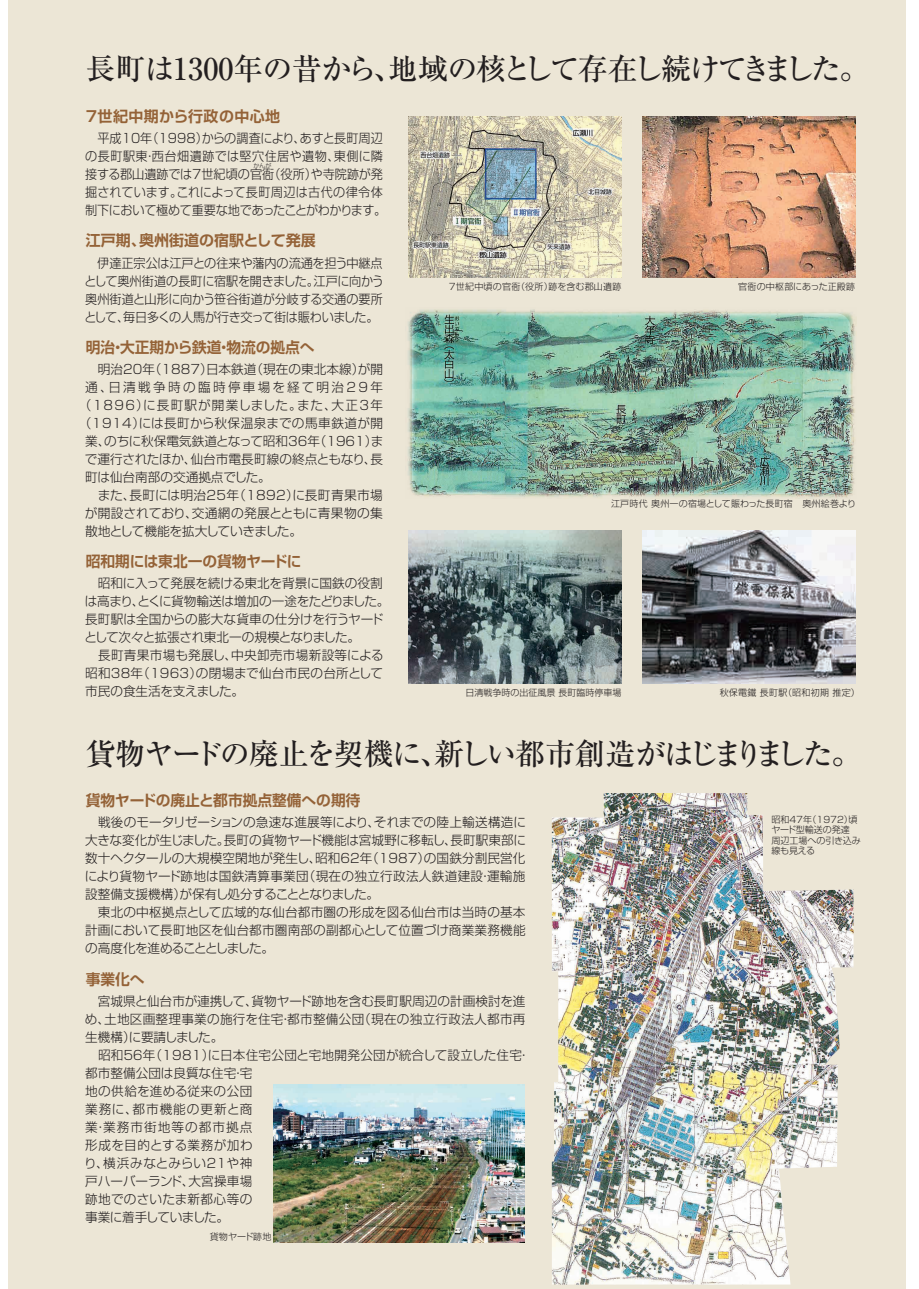
<style>
.page{position:relative;width:919px;height:1289px;background:#fff}
.page>*{position:absolute;margin:0;border:0;box-sizing:border-box;transform-origin:0 0}
.t1{font:500 30px "Ryumin Pro";letter-spacing:-.05em;color:#231f20}
.t2{font:500 30px "Ryumin Pro";letter-spacing:-.075em;color:#231f20}
.t3{font:700 15px "Shin Go Pro De";color:#946237}
.t4{font:700 15px "Shin Go Pro De";letter-spacing:.025em;color:#946237}
.t5{font:300 12.75px/18px "Shin Go Pro";letter-spacing:.005em;color:#231f20}
.t6{font:300 12.75px/18px "Shin Go Pro";letter-spacing:.005em;color:#231f20;scale:.95 1}
.t7{font:300 12.75px "Shin Go Pro";letter-spacing:.025em;color:#231f20}
.t8{font:300 12.75px "Shin Go Pro";letter-spacing:.1em;color:#231f20}
.t9{font:300 12.75px "Shin Go Pro";letter-spacing:.04em;color:#231f20}
.t10{font:300 12.75px "Shin Go Pro";letter-spacing:.185em;color:#231f20}
.t11{font:300 12.75px "Shin Go Pro";letter-spacing:-.045em;color:#231f20}
.t12{font:300 9px "Shin Go Pro";letter-spacing:.025em;color:#231f20}
.t13{font:300 9px/10.5px "Shin Go Pro";color:#231f20}
.t14{font:300 6px "Shin Go Pro";color:#231f20}
</style>
<div class="page">
<div style="left:9px;top:0;width:897px;height:1288px;background:#ece6d6"></div>
<img style="left:274px;top:1084px;width:250px;height:158px">
<img style="left:408px;top:117px;width:213px;height:160px">
<img style="left:642px;top:117px;width:213px;height:160px">
<img style="left:408px;top:530px;width:213px;height:153px">
<img style="left:642px;top:530px;width:213px;height:153px">
<img style="left:408px;top:309px;width:448px;height:190px">
<img style="left:552px;top:793px;width:301px;height:491px">
<p class="t1" style="left:85px;top:46px;width:785px">長町は1300年の昔から、地域の核として存在し続けてきました。</p>
<p class="t4" style="left:86px;top:104px;width:196px">7世紀中期から行政の中心地</p>
<p class="t6" style="left:85px;top:128px;width:318px">　平成10年（1998）からの調査により、あすと長町周辺の長町駅東・西台畑遺跡では堅穴住居や遺物、東側に隣接する郡山遺跡では7世紀頃の官衙（役所）や寺院跡が発掘されています。これによって長町周辺は古代の律令体制下において極めて重要な地であったことがわかります。</p>
<p class="t14" style="left:253px;top:161px;width:19px">かんが</p>
<p class="t3" style="left:86px;top:228px;width:231px">江戸期、奥州街道の宿駅として発展</p>
<p class="t6" style="left:84px;top:252px;width:317px;text-align:justify">　伊達正宗公は江戸との往来や藩内の流通を担う中継点として奥州街道の長町に宿駅を開きました。江戸に向かう奥州街道と山形に向かう笹谷街道が分岐する交通の要所として、毎日多くの人馬が行き交って街は賑わいました。</p>
<p class="t3" style="left:86px;top:334px;width:230px">明治・大正期から鉄道・物流の拠点へ</p>
<p class="t5" style="left:85px;top:358px;width:299px">　明治20年（1887）日本鉄道（現在の東北本線）が開</p>
<p class="t10" style="left:85px;top:376px;width:299px">通、日清戦争時の臨時停車場を経て明治29年</p>
<p class="t8" style="left:79px;top:394px;width:305px">（1896）に長町駅が開業しました。また、大正3年</p>
<p class="t9" style="left:79px;top:412px;width:305px">（1914）には長町から秋保温泉までの馬車鉄道が開</p>
<p class="t5" style="left:85px;top:430px;width:300px">業、のちに秋保電気鉄道となって昭和36年（1961）ま</p>
<p class="t5" style="left:85px;top:448px;width:299px">で運行されたほか、仙台市電長町線の終点ともなり、長</p>
<p class="t5" style="left:85px;top:466px;width:187px">町は仙台南部の交通拠点でした。</p>
<p class="t7" style="left:85px;top:484px;width:299px">　また、長町には明治25年（1892）に長町青果市場</p>
<p class="t5" style="left:85px;top:502px;width:299px">が開設されており、交通網の発展とともに青果物の集</p>
<p class="t11" style="left:85px;top:520px;width:218px">散地として機能を拡大していきました。</p>
<p class="t3" style="left:86px;top:549px;width:217px">昭和期には東北一の貨物ヤードに</p>
<p class="t5" style="left:84px;top:573px;width:306px">　昭和に入って発展を続ける東北を背景に国鉄の役割は高まり、とくに貨物輸送は増加の一途をたどりました。長町駅は全国からの膨大な貨車の仕分けを行うヤードとして次々と拡張され東北一の規模となりました。<br>　長町青果市場も発展し、中央卸売市場新設等による昭和38年（1963）の閉場まで仙台市民の台所として市民の食生活を支えました。</p>
<p class="t12" style="left:449px;top:279px;width:174px">7世紀中頃の官衙（役所）跡を含む郡山遺跡</p>
<p class="t12" style="left:738px;top:279px;width:118px">官衙の中枢部にあった正殿跡</p>
<p class="t12" style="left:611px;top:496px;width:246px">江戸時代 奥州一の宿場として賑わった長町宿　奥州絵巻より</p>
<p class="t13" style="left:465px;top:686px;width:157px">日清戦争時の出征風景 長町臨時停車場</p>
<p class="t12" style="left:719px;top:685px;width:142px">秋保電鐵 長町駅（昭和初期 推定）</p>
<p class="t2" style="left:85px;top:730px;width:777px">貨物ヤードの廃止を契機に、新しい都市創造がはじまりました。</p>
<p class="t3" style="left:86px;top:788px;width:276px">貨物ヤードの廃止と都市拠点整備への期待</p>
<p class="t5" style="left:85px;top:811px;width:443px">　戦後のモータリゼーションの急速な進展等により、それまでの陸上輸送構造に大きな変化が生じました。長町の貨物ヤード機能は宮城野に移転し、長町駅東部に数十ヘクタールの大規模空閑地が発生し、昭和62年（1987）の国鉄分割民営化により貨物ヤード跡地は国鉄清算事業団（現在の独立行政法人鉄道建設・運輸施設整備支援機構）が保有し処分することとなりました。<br>　東北の中枢拠点として広域的な仙台都市圏の形成を図る仙台市は当時の基本計画において長町地区を仙台都市圏南部の副都心として位置づけ商業業務機能の高度化を進めることとしました。</p>
<p class="t3" style="left:86px;top:966px;width:60px">事業化へ</p>
<p class="t5" style="left:84px;top:990px;width:447px">　宮城県と仙台市が連携して、貨物ヤード跡地を含む長町駅周辺の計画検討を進め、土地区画整理事業の施行を住宅・都市整備公団（現在の独立行政法人都市再生機構）に要請しました。<br>　昭和５６年（1981）に日本住宅公団と宅地開発公団が統合して設立した住宅・都市整備公団は良質な住宅・宅<br>地の供給を進める従来の公団<br>業務に、都市機能の更新と商<br>業・業務市街地等の都市拠点<br>形成を目的とする業務が加わ<br>り、横浜みなとみらい２１や神<br>戸ハーバーランド、大宮操車場<br>跡地でのさいたま新都心等の<br>事業に着手していました。</p>
<p class="t13" style="left:210px;top:1230px;width:63px">貨物ヤード跡地</p>
<p class="t13" style="left:771px;top:812px;width:91px">昭和47年（1972）頃ヤード型輸送の発達周辺工場への引き込み線も見える</p>
</div>
